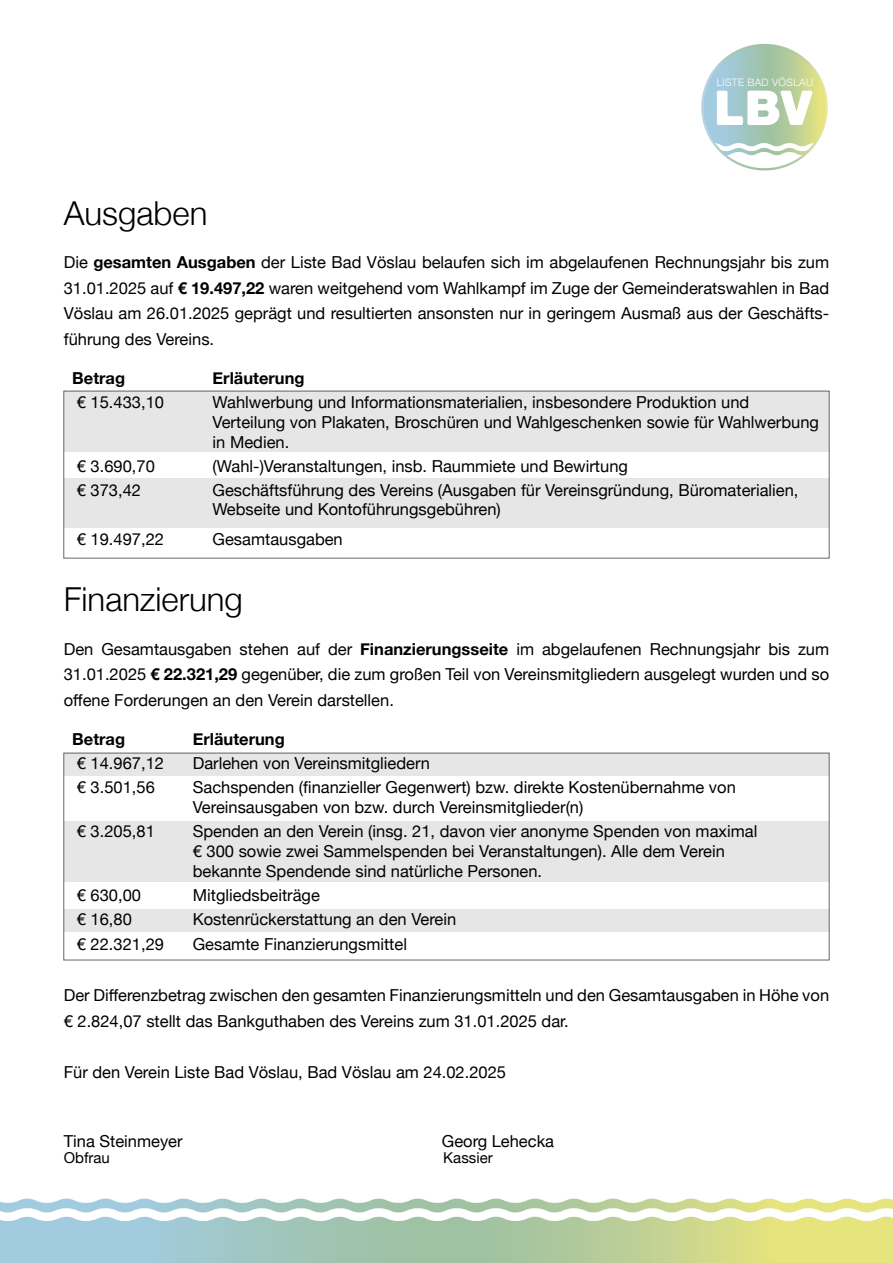
<style>
.page{position:relative;width:893px;height:1263px;background:#fff}
.page>*{position:absolute;margin:0;border:0;box-sizing:border-box;transform-origin:0 0}
.t1{font:300 33px "Helvetica Neue";color:#000}
.t2{font:16.5px/25.5px "Helvetica Neue";color:#000}
.t3{font:700 16.5px "Helvetica Neue";color:#000}
.t4{font:15px "Helvetica Neue";color:#000}
.t5{font:300 10.35px "Helvetica Neue LT Std";letter-spacing:.03em;color:#fff}
.s1{font-weight:700}
</style>
<div class="page">
<div style="left:64px;top:391px;width:764px;height:61px;background:#e6e6e6"></div>
<div style="left:64px;top:753px;width:764px;height:23px;background:#e6e6e6"></div>
<div style="left:64px;top:909px;width:764px;height:23px;background:#e6e6e6"></div>
<div style="left:64px;top:478px;width:764px;height:49px;background:#e6e6e6"></div>
<div style="left:64px;top:820px;width:764px;height:61px;background:#e6e6e6"></div>
<svg style="left:0;top:1198px;width:893px;height:65px;background:#b8d0b0"></svg>
<svg style="left:0;top:1204px;width:893px;height:21px"></svg>
<svg style="left:702px;top:45px;width:125px;height:125px"></svg>
<p class="t5" style="left:717px;top:76px;width:98px">LISTE BAD VÖSLAU</p>
<h1 class="t1" style="left:64px;top:186px;width:145px">Ausgaben</h1>
<p class="t2" style="left:64px;top:251px;width:767px;text-align:justify">Die <span class="s1">gesamten Ausgaben</span> der Liste Bad Vöslau belaufen sich im abgelaufenen Rechnungsjahr bis zum 31.01.2025 auf <span class="s1">€ 19.497,22</span> waren weitgehend vom Wahlkampf im Zuge der Gemeinderatswahlen in Bad Vöslau am 26.01.2025 geprägt und resultierten ansonsten nur in geringem Ausmaß aus der Geschäfts&shy;führung des Vereins.</p>
<p class="t3" style="left:72px;top:365px;width:54px">Betrag</p>
<p class="t3" style="left:213px;top:365px;width:93px">Erläuterung</p>
<p class="t2" style="left:77px;top:390px;width:89px">€ 15.433,10</p>
<p class="t2" style="left:213px;top:393px;width:608px;line-height:19.8px">Wahlwerbung und Informationsmaterialien, insbesondere Produktion und<br>Verteilung von Plakaten, Broschüren und Wahlgeschenken sowie für Wahlwerbung in Medien.</p>
<p class="t2" style="left:77px;top:454px;width:79px">€ 3.690,70</p>
<p class="t2" style="left:213px;top:454px;width:417px">(Wahl-)Veranstaltungen, insb. Raummiete und Bewirtung</p>
<p class="t2" style="left:77px;top:478px;width:66px">€ 373,42</p>
<p class="t2" style="left:213px;top:481px;width:587px;line-height:19.8px">Geschäftsführung des Vereins (Ausgaben für Vereinsgründung, Büromaterialien,<br>Webseite und Kontoführungsgebühren)</p>
<p class="t2" style="left:77px;top:528px;width:89px">€ 19.497,22</p>
<p class="t2" style="left:213px;top:528px;width:132px">Gesamtausgaben</p>
<h1 class="t1" style="left:64px;top:573px;width:181px">Finanzierung</h1>
<p class="t2" style="left:64px;top:637px;width:767px;text-align:justify">Den Gesamtausgaben stehen auf der <span class="s1">Finanzierungsseite</span> im abgelaufenen Rechnungsjahr bis zum 31.01.2025 <span class="s1">€ 22.321,29</span> gegenüber, die zum großen Teil von Vereinsmitgliedern ausgelegt wurden und so offene Forderungen an den Verein darstellen.</p>
<p class="t3" style="left:72px;top:726px;width:54px">Betrag</p>
<p class="t3" style="left:193px;top:726px;width:93px">Erläuterung</p>
<p class="t2" style="left:77px;top:751px;width:89px">€ 14.967,12</p>
<p class="t2" style="left:193px;top:751px;width:239px">Darlehen von Vereinsmitgliedern</p>
<p class="t2" style="left:77px;top:776px;width:79px">€ 3.501,56</p>
<p class="t2" style="left:193px;top:778px;width:544px;line-height:19.8px">Sachspenden (finanzieller Gegenwert) bzw. direkte Kostenübernahme von<br>Vereinsausgaben von bzw. durch Vereinsmitglieder(n)</p>
<p class="t2" style="left:77px;top:819px;width:79px">€ 3.205,81</p>
<p class="t2" style="left:193px;top:822px;width:566px;line-height:19.8px">Spenden an den Verein (insg. 21, davon vier anonyme Spenden von maximal € 300 sowie zwei Sammelspenden bei Veranstaltungen). Alle dem Verein bekannte Spendende sind natürliche Personen.</p>
<p class="t2" style="left:77px;top:883px;width:66px">€ 630,00</p>
<p class="t2" style="left:193px;top:883px;width:129px">Mitgliedsbeiträge</p>
<p class="t2" style="left:77px;top:907px;width:57px">€ 16,80</p>
<p class="t2" style="left:193px;top:907px;width:265px">Kostenrückerstattung an den Verein</p>
<p class="t2" style="left:77px;top:932px;width:89px">€ 22.321,29</p>
<p class="t2" style="left:193px;top:932px;width:216px">Gesamte Finanzierungsmittel</p>
<p class="t2" style="left:64px;top:983px;width:767px">Der Differenzbetrag zwischen den gesamten Finanzierungsmitteln und den Gesamtausgaben in Höhe von € 2.824,07 stellt das Bankguthaben des Vereins zum 31.01.2025 dar.</p>
<p class="t2" style="left:64px;top:1060px;width:444px">Für den Verein Liste Bad Vöslau, Bad Vöslau am 24.02.2025</p>
<p class="t2" style="left:64px;top:1129px;width:120px">Tina Steinmeyer</p>
<p class="t2" style="left:442px;top:1129px;width:114px">Georg Lehecka</p>
<p class="t4" style="left:64px;top:1147px;width:48px">Obfrau</p>
<p class="t4" style="left:443px;top:1147px;width:51px">Kassier</p>
</div>
